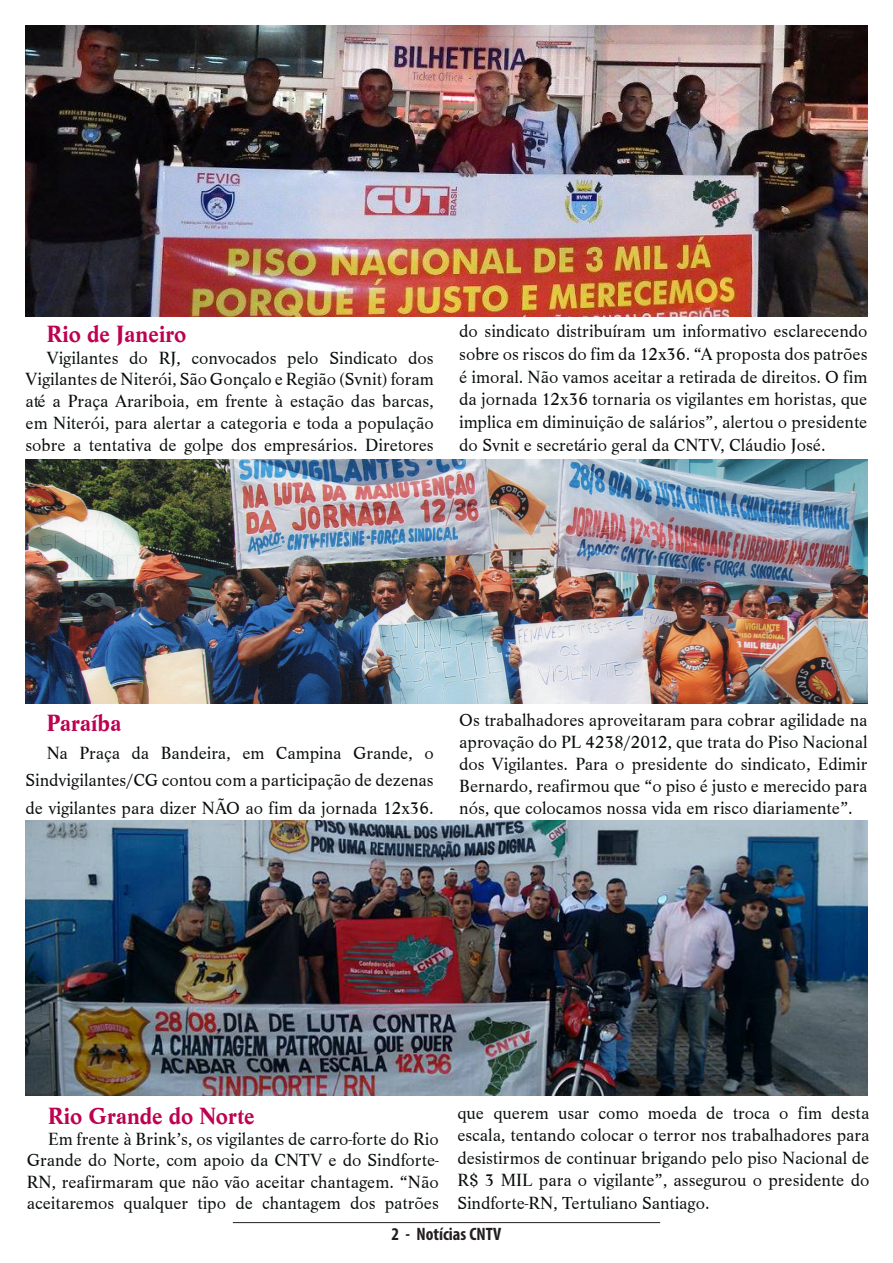
<style>
.page{position:relative;width:893px;height:1263px;background:#fff}
.page>*{position:absolute;margin:0;border:0;box-sizing:border-box;transform-origin:0 0}
.t1{font:700 24.3px "Life T";color:#bc0250}
.t2{font:18.15px/21.8px "Life T";color:#080d0b;text-align:justify}
.t3{font:700 condensed 18px "Myriad Pro";color:#231f20}
</style>
<div class="page">
<hr style="left:233px;top:1222px;width:427px;height:1px;background:#231f20">
<img style="left:26px;top:26px;width:841px;height:291px">
<img style="left:26px;top:459px;width:841px;height:245px">
<img style="left:26px;top:821px;width:841px;height:274px">
<p class="t1" style="left:47px;top:320px;width:141px">Rio de Janeiro</p>
<p class="t2" style="left:26px;top:347px;width:410px;text-indent:21px">Vigilantes do RJ, convocados pelo Sindicato dos Vigilantes de Niterói, São Gonçalo e Região (Svnit) foram até a Praça Arariboia, em frente à estação das barcas, em Niterói, para alertar a categoria e toda a população sobre a tentativa de golpe dos empresários. Diretores</p>
<p class="t2" style="left:459px;top:320px;width:410px;line-height:22.6px">do sindicato distribuíram um informativo esclarecendo sobre os riscos do fim da 12x36. “A proposta dos patrões é imoral. Não vamos aceitar a retirada de direitos. O fim da jornada 12x36 tornaria os vigilantes em horistas, que implica em diminuição de salários”, alertou o presidente do Svnit e secretário geral da CNTV, Cláudio José.</p>
<p class="t1" style="left:47px;top:709px;width:76px">Paraíba</p>
<p class="t2" style="left:26px;top:739px;width:410px;line-height:27.5px;text-indent:21px">Na Praça da Bandeira, em Campina Grande, o Sindvigilantes/CG contou com a participação de dezenas de vigilantes para dizer NÃO ao fim da jornada 12x36.</p>
<p class="t2" style="left:459px;top:710px;width:410px">Os trabalhadores aproveitaram para cobrar agilidade na aprovação do PL 4238/2012, que trata do Piso Nacional dos Vigilantes. Para o presidente do sindicato, Edimir Bernardo, reafirmou que “o piso é justo e merecido para nós, que colocamos nossa vida em risco diariamente”.</p>
<p class="t1" style="left:48px;top:1101px;width:208px">Rio Grande do Norte</p>
<p class="t2" style="left:27px;top:1128px;width:413px;line-height:21.3px;text-indent:21px">Em frente à Brink’s, os vigilantes de carro-forte do Rio Grande do Norte, com apoio da CNTV e do Sindforte-RN, reafirmaram que não vão aceitar chantagem. “Não aceitaremos qualquer tipo de chantagem dos patrões</p>
<p class="t2" style="left:457px;top:1102px;width:413px;line-height:22.5px">que querem usar como moeda de troca o fim desta escala, tentando colocar o terror nos trabalhadores para desistirmos de continuar brigando pelo piso Nacional de R$ 3 MIL para o vigilante”, assegurou o presidente do Sindforte-RN, Tertuliano Santiago.</p>
<p class="t3" style="left:392px;top:1223px;width:111px">2 - Notícias CNTV</p>
</div>
